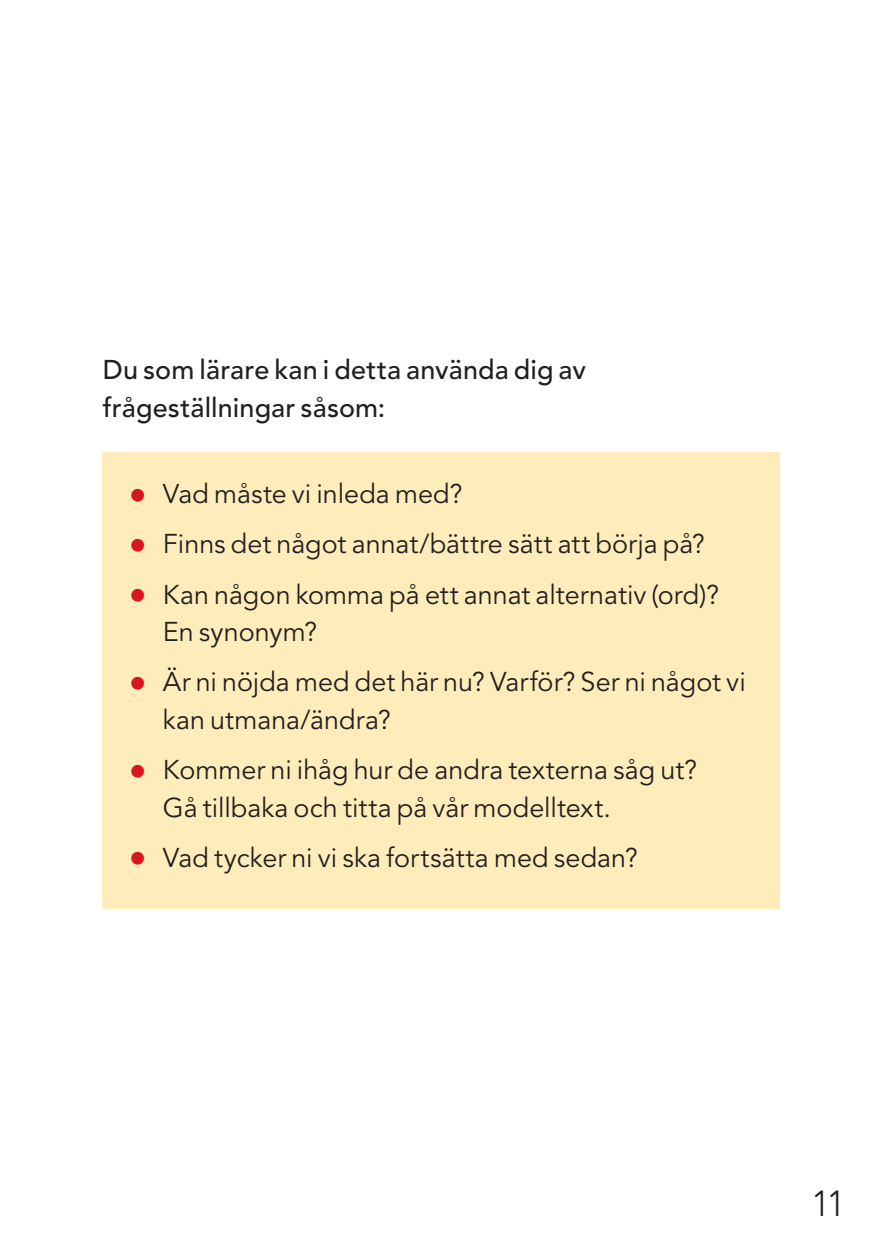
<style>
.page{position:relative;width:883px;height:1249px;background:#fff}
.page>*{position:absolute;margin:0;border:0;box-sizing:border-box;transform-origin:0 0}
.t1{font:300 36px "Avenir LT Std";color:#231f20}
.t2{font:27px/37.5px "Avenir LT Std";color:#231f20}
.t3{font:500 27px/37.5px "Avenir LT Std";letter-spacing:.005em;color:#231f20}
.s1{font-size:36px;color:#d7171f}
</style>
<div class="page">
<div style="left:103px;top:452px;width:677px;height:456px;background:#feedbb"></div>
<p class="t3" style="left:103px;top:352px;width:484px">Du som lärare kan i detta använda dig av frågeställningar såsom:</p>
<p class="t2" style="left:129px;top:476px;width:335px"><span class="s1">•</span> Vad måste vi inleda med?</p>
<p class="t2" style="left:129px;top:526px;width:577px"><span class="s1">•</span> Finns det något annat/bättre sätt att börja på?</p>
<p class="t2" style="left:163px;top:576px;width:558px;text-indent:-34px"><span class="s1">•</span> Kan någon komma på ett annat alternativ (ord)?<br>En synonym?</p>
<p class="t2" style="left:163px;top:664px;width:584px;text-indent:-34px"><span class="s1">•</span> Är ni nöjda med det här nu? Varför? Ser ni något vi kan utmana/ändra?</p>
<p class="t2" style="left:163px;top:752px;width:536px;text-indent:-34px"><span class="s1">•</span> Kommer ni ihåg hur de andra texterna såg ut?<br>Gå tillbaka och titta på vår modelltext.</p>
<p class="t2" style="left:129px;top:839px;width:510px"><span class="s1">•</span> Vad tycker ni vi ska fortsätta med sedan?</p>
<h1 class="t1" style="left:811px;top:1182px;width:35px">11</h1>
</div>
